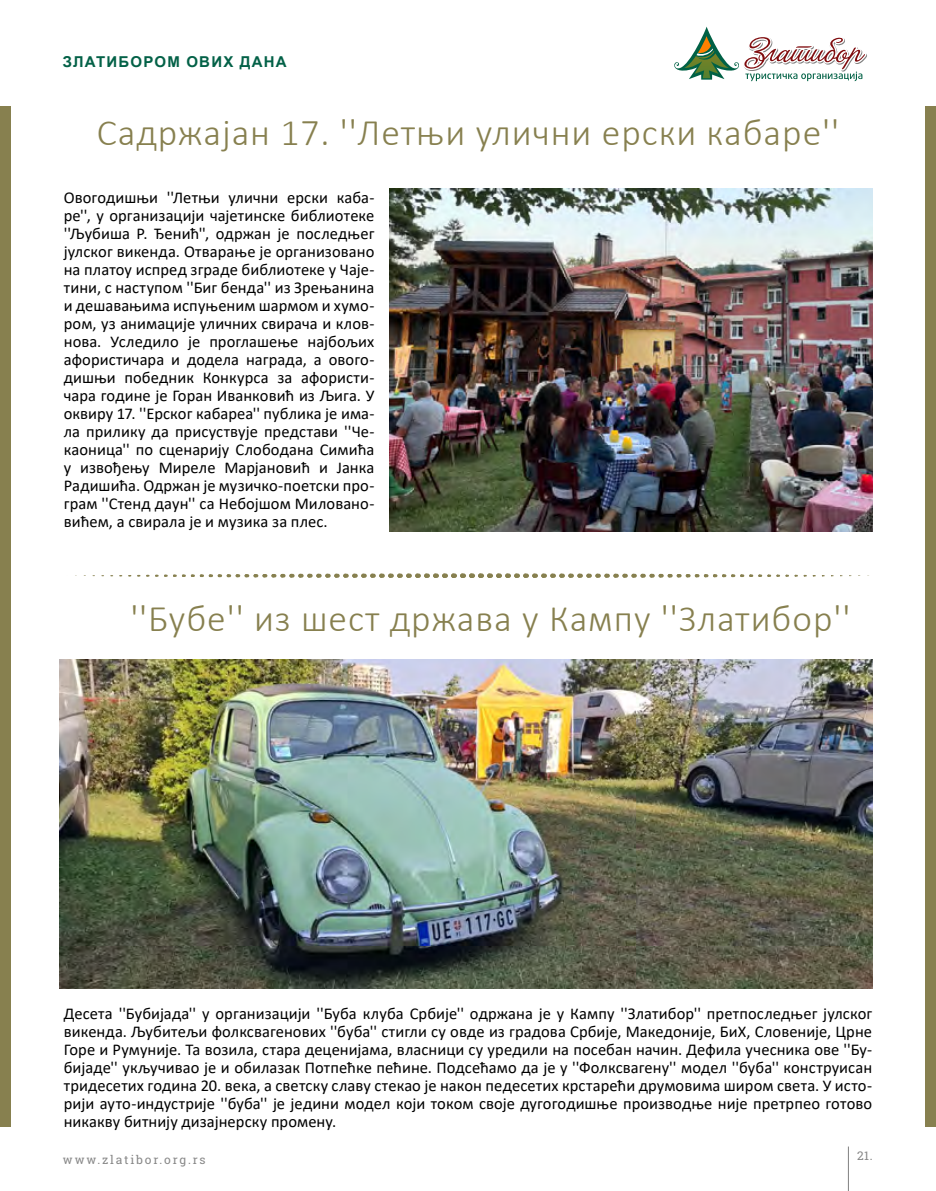
<style>
.page{position:relative;width:936px;height:1191px;background:#fff}
.page>*{position:absolute;margin:0;border:0;box-sizing:border-box;transform-origin:0 0}
.t1{font:300 37.5px "Calibri";letter-spacing:.025em;color:#87804f}
.t2{font:16.5px/18px "Calibri";letter-spacing:.005em;color:#000;text-align:justify}
.t3{font:700 15px "Arial";letter-spacing:.08em;color:#036147}
.t4{font:12px "Roboto Slab";letter-spacing:.15em;color:#878787}
</style>
<div class="page">
<hr style="left:848px;top:1146px;width:1px;height:45px;background:#808080">
<div style="left:0;top:106px;width:10px;height:1020px;background:#87804f"></div>
<div style="left:925px;top:106px;width:10px;height:1020px;background:#87804f"></div>
<svg style="left:155px;top:573px;width:642px;height:5px"></svg>
<img style="left:389px;top:188px;width:483px;height:343px">
<img style="left:60px;top:659px;width:812px;height:329px">
<svg style="left:674px;top:27px;width:193px;height:54px"></svg>
<p class="t3" style="left:63px;top:51px;width:225px">ЗЛАТИБОРОМ ОВИХ ДАНА</p>
<h1 class="t1" style="left:97px;top:109px;width:743px">Садржајан 17. ''Летњи улични ерски кабаре''</h1>
<p class="t2" style="left:64px;top:188px;width:312px">Овогодишњи ''Летњи улични ерски каба&shy;ре'', у организацији чајетинске библиотеке ''Љубиша Р. Ђенић'', одржан је последњег јулског викенда. Отварање је организовано на платоу испред зграде библиотеке у Чаје&shy;тини, с наступом ''Биг бенда'' из Зрењанина и дешавањима испуњеним шармом и хумо&shy;ром, уз анимације уличних свирача и клов&shy;нова. Уследило је проглашење најбољих афористичара и додела награда, а ового&shy;дишњи победник Конкурса за афористи&shy;чара године је Горан Иванковић из Љига. У оквиру 17. ''Ерског кабареа'' публика је има&shy;ла прилику да присуствује представи ''Че&shy;каоница'' по сценарију Слободана Симића у извођењу Миреле Марјановић и Јанка Радишића. Одржан је музичко-поетски про&shy;грам ''Стенд даун'' са Небојшом Миловано&shy;вићем, а свирала је и музика за плес.</p>
<h1 class="t1" style="left:130px;top:595px;width:721px">''Бубе'' из шест држава у Кампу ''Златибор''</h1>
<p class="t2" style="left:64px;top:1003px;width:809px">Десета ''Бубијада'' у организацији ''Буба клуба Србије'' одржана је у Кампу ''Златибор'' претпоследњег јулског викенда. Љубитељи фолксвагенових ''буба'' стигли су овде из градова Србије, Македоније, БиХ, Словеније, Црне Горе и Румуније. Та возила, стара деценијама, власници су уредили на посебан начин. Дефила учесника ове ''Бу&shy;бијаде'' укључивао је и обилазак Потпећке пећине. Подсећамо да је у ''Фолксвагену'' модел ''буба'' конструисан тридесетих година 20. века, а светску славу стекао је након педесетих крстарећи друмовима широм света. У исто&shy;рији ауто-индустрије ''буба'' је једини модел који током своје дугогодишње производње није претрпео готово никакву битнију дизајнерску промену.</p>
<p class="t4" style="left:63px;top:1151px;width:144px">www.zlatibor.org.rs</p>
<p class="t4" style="left:857px;top:1147px;width:17px">21.</p>
</div>
